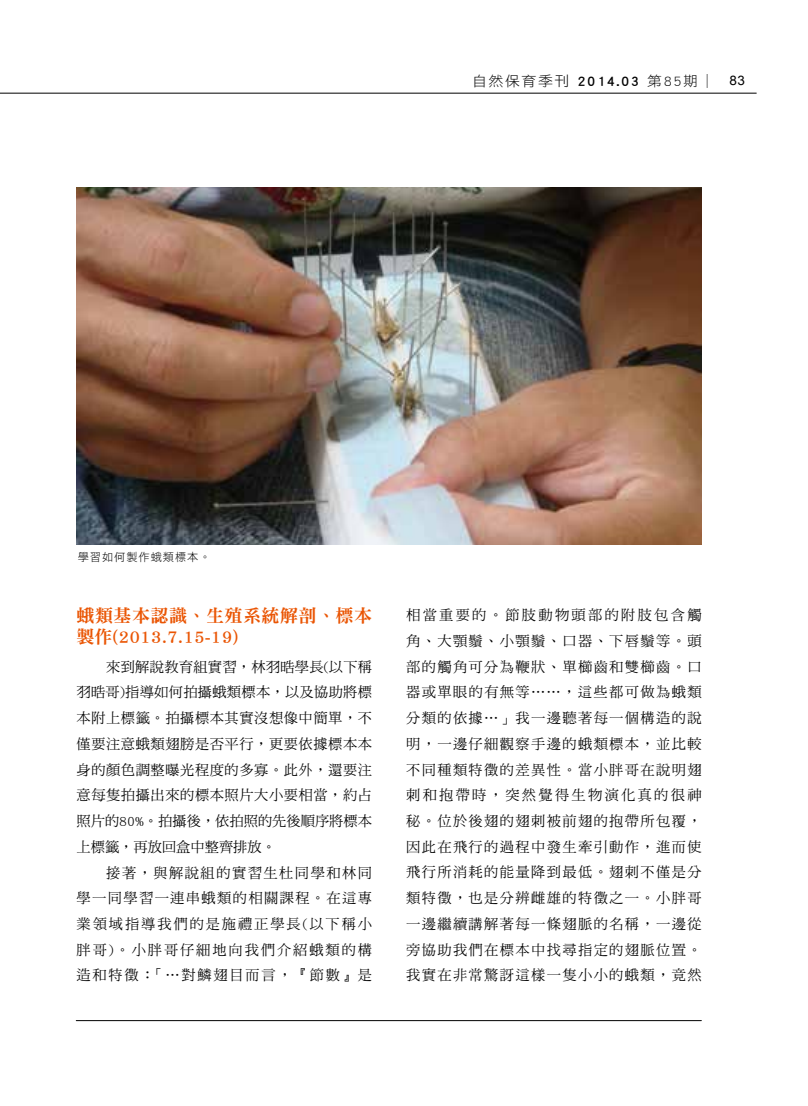
<style>
.page{position:relative;width:808px;height:1106px;background:#fff}
.page>*{position:absolute;margin:0;border:0;box-sizing:border-box;transform-origin:0 0}
.t1{font:18px/21.6px "DF Ming Std W9";letter-spacing:.03em;color:#ea5504}
.t2{font:14.25px/25.7px "DF Ming Std W5";letter-spacing:.095em;color:#000;text-align:justify}
.t3{font:13.95px "DF Hei Std W3";letter-spacing:.1em;color:#000;scale:1.08 1}
.t4{font:11.25px "DF Hei Std W3";letter-spacing:.08em;color:#000}
.s1{font-family:"DF Hei Std W7"}
.s2{font-family:"DF Ming Std W3"}
.s3{font-family:"Arial";font-size:13.05px}
</style>
<div class="page">
<hr style="left:0;top:93px;width:756px;height:1px;background:#000">
<hr style="left:76px;top:1020px;width:625px;height:1px;background:#000">
<img style="left:77px;top:187px;width:624px;height:357px">
<p class="t3" style="left:472px;top:73px;width:254px">自然保育季刊 <span class="s1">2014.03</span> 第85期<span class="s2">｜</span> <span class="s3">83</span></p>
<p class="t4" style="left:78px;top:550px;width:134px">學習如何製作蛾類標本。</p>
<p class="t1" style="left:77px;top:604px;width:297px">蛾類基本認識、生殖系統解剖、標本製作(2013.7.15-19)</p>
<p class="t2" style="left:77px;top:653px;width:297px;text-indent:30px">來到解說教育組實習，林羽晧學長(以下稱羽晧哥)指導如何拍攝蛾類標本，以及協助將標本附上標籤。拍攝標本其實沒想像中簡單，不僅要注意蛾類翅膀是否平行，更要依據標本本身的顏色調整曝光程度的多寡。此外，還要注意每隻拍攝出來的標本照片大小要相當，約占照片的80%。拍攝後，依拍照的先後順序將標本上標籤，再放回盒中整齊排放。</p>
<p class="t2" style="left:77px;top:859px;width:297px;text-indent:30px">接著，與解說組的實習生杜同學和林同學一同學習一連串蛾類的相關課程。在這專業領域指導我們的是施禮正學長(以下稱小胖哥)。小胖哥仔細地向我們介紹蛾類的構造和特徵：「…對鱗翅目而言，『節數』是</p>
<p class="t2" style="left:406px;top:602px;width:297px">相當重要的。節肢動物頭部的附肢包含觸角、大顎鬚、小顎鬚、口器、下唇鬚等。頭部的觸角可分為鞭狀、單櫛齒和雙櫛齒。口器或單眼的有無等……，這些都可做為蛾類分類的依據…」我一邊聽著每一個構造的說明，一邊仔細觀察手邊的蛾類標本，並比較不同種類特徵的差異性。當小胖哥在說明翅刺和抱帶時，突然覺得生物演化真的很神秘。位於後翅的翅刺被前翅的抱帶所包覆，因此在飛行的過程中發生牽引動作，進而使飛行所消耗的能量降到最低。翅刺不僅是分類特徵，也是分辨雌雄的特徵之一。小胖哥一邊繼續講解著每一條翅脈的名稱，一邊從旁協助我們在標本中找尋指定的翅脈位置。我實在非常驚訝這樣一隻小小的蛾類，竟然</p>
</div>
